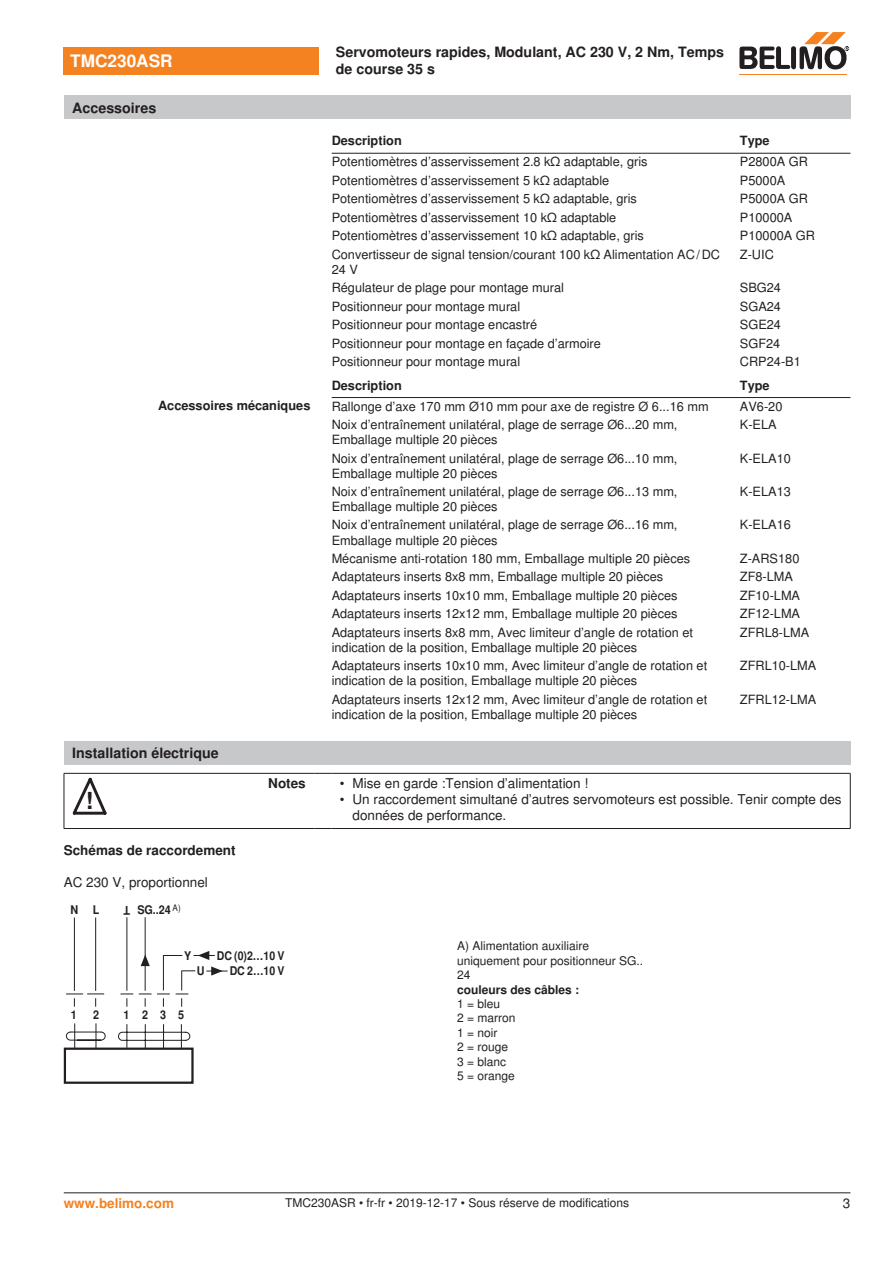
<style>
.page{position:relative;width:893px;height:1263px;background:#fff}
.page>*{position:absolute;margin:0;border:0;box-sizing:border-box;transform-origin:0 0}
.t1{font:700 23.55px "Nimbus Sans BEL";color:#231f20}
.t2{font:700 17.25px "Nimbus Sans BEL";color:#fff}
.t3{font:700 14.25px/17.1px "Nimbus Sans BEL";color:#231f20}
.Bulletpoints{font:13.5px/16.2px "Nimbus Sans BEL";color:#231f20}
.Tabellenkopf_rechtsb{font:700 13.5px "Nimbus Sans BEL";color:#231f20}
.Anschluss_Schema_Bas{font:13.5px "Nimbus Sans BEL";color:#231f20}
.t4{font:700 13.5px "Nimbus Sans BEL";color:#f58220}
.Rechtsbündig_Footer{font:13.5px "Nimbus Sans BEL";color:#231f20}
.Tabellentext_1mm{font:12.75px/15.3px "Nimbus Sans BEL";color:#231f20}
.Tabellenkopf{font:700 12.75px "Nimbus Sans BEL";color:#231f20}
.Tabellenkopf_rechtsb-2{font:700 12.75px "Nimbus Sans BEL";color:#231f20}
.Anschluss_Schema_Bas-2{font:12px/14.4px "Nimbus Sans BEL";color:#231f20}
.Footer_EU_center{font:12px "Nimbus Sans BEL";color:#231f20}
.Legende{font:12px/14.4px "Nimbus Sans BEL";color:#231f20}
.Legende-2{font:700 12px "Nimbus Sans BEL";color:#231f20}
.t5{font:700 12px "Nimbus Sans BEL";color:#231f20;scale:.9 1}
.t6{font:700 12px/15.5px "Nimbus Sans BEL";color:#231f20;text-align:right;scale:.88 1}
.t7{font:9px "Nimbus Sans BEL";color:#231f20;scale:.9 1}
</style>
<div class="page">
<hr style="left:332px;top:153px;width:408px;height:1px;background:#231f20">
<hr style="left:740px;top:153px;width:110px;height:1px;background:#231f20">
<hr style="left:332px;top:397px;width:408px;height:1px;background:#231f20">
<hr style="left:740px;top:397px;width:110px;height:1px;background:#231f20">
<div style="left:64px;top:741px;width:786px;height:24px;background:#c7c8ca"></div>
<hr style="left:64px;top:773px;width:1px;height:55px;background:#231f20">
<hr style="left:850px;top:773px;width:1px;height:55px;background:#231f20">
<hr style="left:64px;top:773px;width:51px;height:1px;background:#231f20">
<hr style="left:115px;top:773px;width:199px;height:1px;background:#231f20">
<svg style="left:314px;top:773px;width:17px;height:1px"></svg>
<hr style="left:331px;top:773px;width:519px;height:1px;background:#231f20">
<hr style="left:64px;top:828px;width:51px;height:1px;background:#231f20">
<hr style="left:115px;top:828px;width:199px;height:1px;background:#231f20">
<svg style="left:314px;top:828px;width:17px;height:1px"></svg>
<hr style="left:331px;top:828px;width:519px;height:1px;background:#231f20">
<svg style="left:73px;top:778px;width:34px;height:37px"></svg>
<hr style="left:74px;top:917px;width:1px;height:74px;background:#231f20">
<hr style="left:95px;top:917px;width:1px;height:74px;background:#231f20">
<svg style="left:66px;top:993px;width:38px;height:14px"></svg>
<div style="left:64px;top:1047px;width:130px;height:37px;border:2px solid #231f20"></div>
<svg style="left:66px;top:1023px;width:40px;height:26px"></svg>
<svg style="left:141px;top:955px;width:9px;height:11px"></svg>
<hr style="left:127px;top:917px;width:1px;height:74px;background:#231f20">
<hr style="left:145px;top:917px;width:1px;height:74px;background:#231f20">
<svg style="left:121px;top:993px;width:12px;height:14px"></svg>
<svg style="left:139px;top:993px;width:31px;height:14px"></svg>
<svg style="left:118px;top:1024px;width:73px;height:25px"></svg>
<hr style="left:163px;top:955px;width:1px;height:35px;background:#231f20">
<svg style="left:163px;top:955px;width:19px;height:1px"></svg>
<svg style="left:176px;top:970px;width:19px;height:37px"></svg>
<svg style="left:194px;top:951px;width:21px;height:9px"></svg>
<svg style="left:206px;top:966px;width:22px;height:10px"></svg>
<div style="left:64px;top:47px;width:255px;height:27px;background:#f58220"></div>
<hr style="left:739px;top:74px;width:107px;height:1px;background:#f58220">
<svg style="left:739px;top:32px;width:110px;height:38px"></svg>
<div style="left:64px;top:96px;width:786px;height:23px;background:#c7c8ca"></div>
<hr style="left:64px;top:1192px;width:786px;height:1px;background:#231f20">
<p class="t2" style="left:70px;top:51px;width:104px">TMC230ASR</p>
<p class="t3" style="left:336px;top:44px;width:390px">Servomoteurs rapides, Modulant, AC 230 V, 2 Nm, Temps de course 35 s</p>
<p class="t3" style="left:72px;top:100px;width:85px">Accessoires</p>
<p class="Tabellenkopf" style="left:332px;top:133px;width:72px">Description</p>
<p class="Tabellenkopf" style="left:740px;top:133px;width:31px">Type</p>
<p class="Tabellentext_1mm" style="left:332px;top:154px;width:317px">Potentiomètres d’asservissement 2.8 kΩ adaptable, gris</p>
<p class="Tabellentext_1mm" style="left:740px;top:154px;width:70px">P2800A GR</p>
<p class="Tabellentext_1mm" style="left:332px;top:173px;width:279px">Potentiomètres d’asservissement 5 kΩ adaptable</p>
<p class="Tabellentext_1mm" style="left:740px;top:173px;width:47px">P5000A</p>
<p class="Tabellentext_1mm" style="left:332px;top:191px;width:307px">Potentiomètres d’asservissement 5 kΩ adaptable, gris</p>
<p class="Tabellentext_1mm" style="left:740px;top:191px;width:70px">P5000A GR</p>
<p class="Tabellentext_1mm" style="left:332px;top:210px;width:286px">Potentiomètres d’asservissement 10 kΩ adaptable</p>
<p class="Tabellentext_1mm" style="left:740px;top:210px;width:54px">P10000A</p>
<p class="Tabellentext_1mm" style="left:332px;top:228px;width:314px">Potentiomètres d’asservissement 10 kΩ adaptable, gris</p>
<p class="Tabellentext_1mm" style="left:740px;top:228px;width:77px">P10000A GR</p>
<p class="Tabellentext_1mm" style="left:332px;top:247px;width:390px">Convertisseur de signal tension/courant 100 kΩ Alimentation AC/DC<br>24 V</p>
<p class="Tabellentext_1mm" style="left:740px;top:247px;width:35px">Z-UIC</p>
<p class="Tabellentext_1mm" style="left:332px;top:280px;width:234px">Régulateur de plage pour montage mural</p>
<p class="Tabellentext_1mm" style="left:740px;top:280px;width:43px">SBG24</p>
<p class="Tabellentext_1mm" style="left:332px;top:299px;width:190px">Positionneur pour montage mural</p>
<p class="Tabellentext_1mm" style="left:740px;top:299px;width:43px">SGA24</p>
<p class="Tabellentext_1mm" style="left:332px;top:317px;width:207px">Positionneur pour montage encastré</p>
<p class="Tabellentext_1mm" style="left:740px;top:317px;width:43px">SGE24</p>
<p class="Tabellentext_1mm" style="left:332px;top:336px;width:271px">Positionneur pour montage en façade d’armoire</p>
<p class="Tabellentext_1mm" style="left:740px;top:336px;width:42px">SGF24</p>
<p class="Tabellentext_1mm" style="left:332px;top:354px;width:190px">Positionneur pour montage mural</p>
<p class="Tabellentext_1mm" style="left:740px;top:354px;width:62px">CRP24-B1</p>
<p class="Tabellenkopf" style="left:332px;top:378px;width:72px">Description</p>
<p class="Tabellenkopf" style="left:740px;top:378px;width:31px">Type</p>
<p class="Tabellenkopf_rechtsb-2" style="left:158px;top:398px;width:154px">Accessoires mécaniques</p>
<p class="Tabellentext_1mm" style="left:332px;top:399px;width:378px">Rallonge d’axe 170 mm Ø10 mm pour axe de registre Ø 6...16 mm</p>
<p class="Tabellentext_1mm" style="left:740px;top:399px;width:44px">AV6-20</p>
<p class="Tabellentext_1mm" style="left:332px;top:417px;width:347px">Noix d’entraînement unilatéral, plage de serrage Ø6...20 mm,<br>Emballage multiple 20 pièces</p>
<p class="Tabellentext_1mm" style="left:740px;top:417px;width:38px">K-ELA</p>
<p class="Tabellentext_1mm" style="left:332px;top:451px;width:347px">Noix d’entraînement unilatéral, plage de serrage Ø6...10 mm,<br>Emballage multiple 20 pièces</p>
<p class="Tabellentext_1mm" style="left:740px;top:451px;width:53px">K-ELA10</p>
<p class="Tabellentext_1mm" style="left:332px;top:484px;width:347px">Noix d’entraînement unilatéral, plage de serrage Ø6...13 mm,<br>Emballage multiple 20 pièces</p>
<p class="Tabellentext_1mm" style="left:740px;top:484px;width:53px">K-ELA13</p>
<p class="Tabellentext_1mm" style="left:332px;top:517px;width:347px">Noix d’entraînement unilatéral, plage de serrage Ø6...16 mm,<br>Emballage multiple 20 pièces</p>
<p class="Tabellentext_1mm" style="left:740px;top:517px;width:53px">K-ELA16</p>
<p class="Tabellentext_1mm" style="left:332px;top:551px;width:360px">Mécanisme anti-rotation 180 mm, Emballage multiple 20 pièces</p>
<p class="Tabellentext_1mm" style="left:740px;top:551px;width:61px">Z-ARS180</p>
<p class="Tabellentext_1mm" style="left:332px;top:569px;width:333px">Adaptateurs inserts 8x8 mm, Emballage multiple 20 pièces</p>
<p class="Tabellentext_1mm" style="left:740px;top:569px;width:55px">ZF8-LMA</p>
<p class="Tabellentext_1mm" style="left:332px;top:588px;width:347px">Adaptateurs inserts 10x10 mm, Emballage multiple 20 pièces</p>
<p class="Tabellentext_1mm" style="left:740px;top:588px;width:62px">ZF10-LMA</p>
<p class="Tabellentext_1mm" style="left:332px;top:606px;width:347px">Adaptateurs inserts 12x12 mm, Emballage multiple 20 pièces</p>
<p class="Tabellentext_1mm" style="left:740px;top:606px;width:62px">ZF12-LMA</p>
<p class="Tabellentext_1mm" style="left:332px;top:625px;width:363px">Adaptateurs inserts 8x8 mm, Avec limiteur d’angle de rotation et indication de la position, Emballage multiple 20 pièces</p>
<p class="Tabellentext_1mm" style="left:740px;top:625px;width:71px">ZFRL8-LMA</p>
<p class="Tabellentext_1mm" style="left:332px;top:658px;width:377px">Adaptateurs inserts 10x10 mm, Avec limiteur d’angle de rotation et indication de la position, Emballage multiple 20 pièces</p>
<p class="Tabellentext_1mm" style="left:740px;top:658px;width:78px">ZFRL10-LMA</p>
<p class="Tabellentext_1mm" style="left:332px;top:692px;width:377px">Adaptateurs inserts 12x12 mm, Avec limiteur d’angle de rotation et indication de la position, Emballage multiple 20 pièces</p>
<p class="Tabellentext_1mm" style="left:740px;top:692px;width:78px">ZFRL12-LMA</p>
<p class="t3" style="left:72px;top:745px;width:148px">Installation électrique</p>
<p class="t1" style="left:86px;top:786px;width:9px">!</p>
<p class="Tabellenkopf_rechtsb" style="left:268px;top:775px;width:39px">Notes</p>
<p class="Bulletpoints" style="left:340px;top:775px;width:250px">• Mise en garde :Tension d’alimentation !</p>
<p class="Bulletpoints" style="left:353px;top:791px;width:490px;text-indent:-13px">• Un raccordement simultané d’autres servomoteurs est possible. Tenir compte des données de performance.</p>
<p class="Tabellenkopf_rechtsb" style="left:64px;top:842px;width:173px">Schémas de raccordement</p>
<p class="Anschluss_Schema_Bas" style="left:64px;top:874px;width:146px">AC 230 V, proportionnel</p>
<p class="t5" style="left:70px;top:905px;width:34px">N L</p>
<p class="t5" style="left:71px;top:1010px;width:8px">1</p>
<p class="t5" style="left:93px;top:1010px;width:8px">2</p>
<p class="t7" style="left:173px;top:902px;width:11px">A)</p>
<p class="t5" style="left:130px;top:914px;width:9px;rotate:-180deg">T</p>
<p class="t5" style="left:137px;top:905px;width:39px">SG..24</p>
<p class="t5" style="left:184px;top:951px;width:10px">Y</p>
<p class="t5" style="left:197px;top:966px;width:10px">U</p>
<p class="t6" style="left:217px;top:949px;width:79px">DC (0)2…10 V<br>DC 2…10 V</p>
<p class="t5" style="left:124px;top:1010px;width:69px">1235</p>
<p class="Anschluss_Schema_Bas-2" style="left:457px;top:939px;width:188px">A) Alimentation auxiliaire uniquement pour positionneur SG..<br>24</p>
<p class="Legende-2" style="left:457px;top:982px;width:124px">couleurs des câbles :</p>
<p class="Legende" style="left:457px;top:997px;width:60px">1 = bleu<br>2 = marron</p>
<p class="Legende" style="left:457px;top:1026px;width:59px">1 = noir<br>2 = rouge<br>3 = blanc<br>5 = orange</p>
<p class="t4" style="left:64px;top:1195px;width:112px">www.belimo.com</p>
<p class="Footer_EU_center" style="left:285px;top:1196px;width:346px">TMC230ASR • fr-fr • 2019-12-17 • Sous réserve de modifications</p>
<p class="Rechtsbündig_Footer" style="left:843px;top:1195px;width:9px">3</p>
</div>
